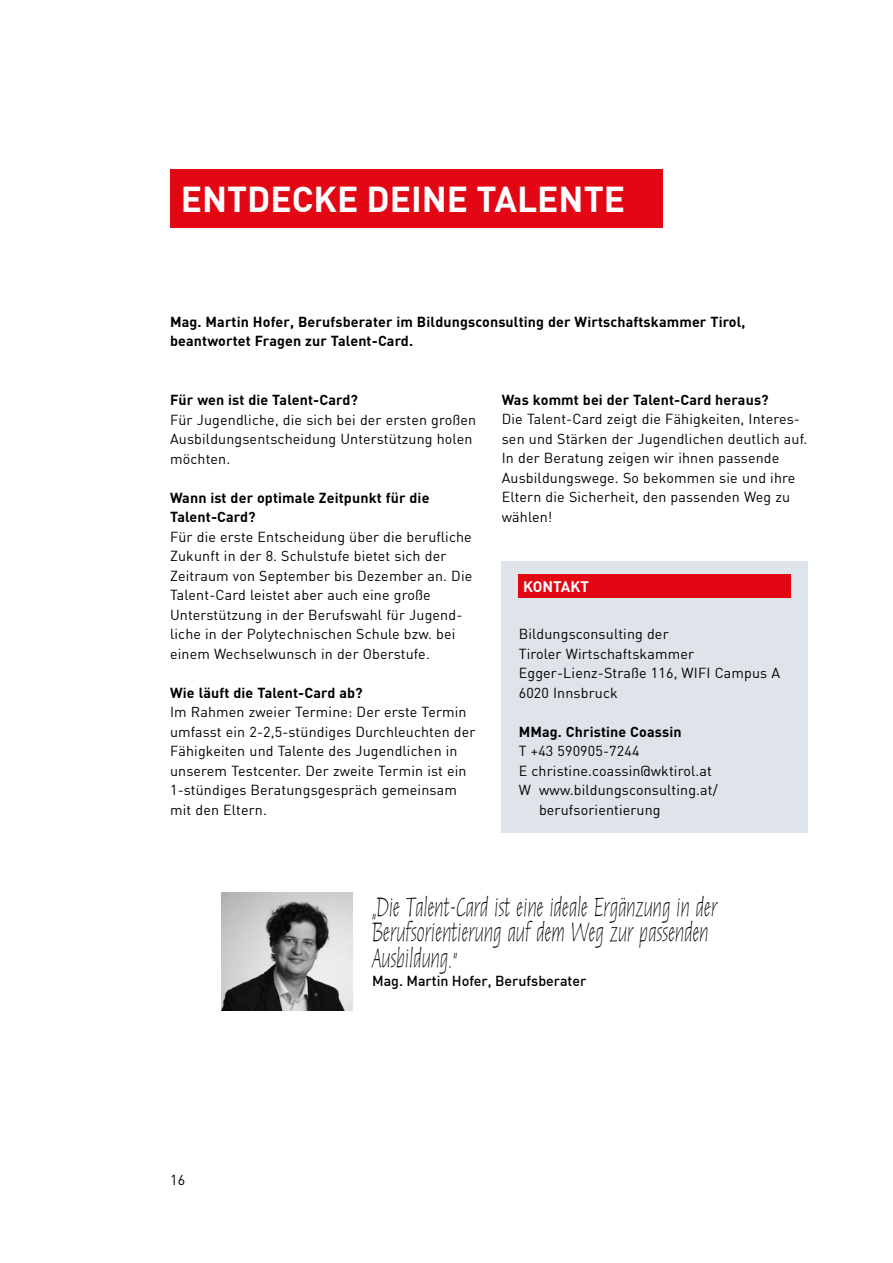
<style>
.page{position:relative;width:893px;height:1263px;background:#fff}
.page>*{position:absolute;margin:0;border:0;box-sizing:border-box;transform-origin:0 0}
.t1{font:700 35.25px "DIN";color:#fff}
.t2{font:italic 24px/25.5px "Russell";letter-spacing:.01em;color:#000;scale:.76 1}
.t3{font:700 15px "DIN";color:#fff}
.t4{font:14.25px/19.5px "DIN";letter-spacing:.01em;color:#000}
.t5{font:700 14.25px/19.5px "DIN";letter-spacing:.01em;color:#000}
.t6{font:500 14.25px "DIN";color:#000}
</style>
<div class="page">
<img style="left:221px;top:893px;width:132px;height:117px">
<div style="left:502px;top:561px;width:306px;height:272px;background:#dee4e9"></div>
<div style="left:519px;top:575px;width:272px;height:23px;background:#e30613"></div>
<div style="left:170px;top:169px;width:492px;height:59px;background:#e30613"></div>
<h1 class="t1" style="left:181px;top:176px;width:446px">ENTDECKE DEINE TALENTE</h1>
<p class="t5" style="left:170px;top:311px;width:577px">Mag. Martin Hofer, Berufsberater im Bildungsconsulting der Wirtschaftskammer Tirol, beantwortet Fragen zur Talent-Card.</p>
<p class="t5" style="left:170px;top:389px;width:189px">Für wen ist die Talent-Card?</p>
<p class="t4" style="left:170px;top:409px;width:308px">Für Jugendliche, die sich bei der ersten großen<br>Ausbildungsentscheidung Unterstützung holen möchten.</p>
<p class="t5" style="left:170px;top:487px;width:261px">Wann ist der optimale Zeitpunkt für die<br>Talent-Card?</p>
<p class="t4" style="left:170px;top:526px;width:304px">Für die erste Entscheidung über die berufliche Zukunft in der 8. Schulstufe bietet sich der Zeitraum von September bis Dezember an. Die Talent-Card leistet aber auch eine große Unterstützung in der Berufswahl für Jugend&shy;liche in der Polytechnischen Schule bzw. bei einem Wechselwunsch in der Oberstufe.</p>
<p class="t5" style="left:170px;top:682px;width:194px">Wie läuft die Talent-Card ab?</p>
<p class="t4" style="left:170px;top:702px;width:307px">Im Rahmen zweier Termine: Der erste Termin umfasst ein 2-2,5-stündiges Durchleuchten der Fähigkeiten und Talente des Jugendlichen in unserem Testcenter. Der zweite Termin ist ein 1-stündiges Beratungsgespräch gemeinsam mit den Eltern.</p>
<p class="t5" style="left:502px;top:389px;width:268px">Was kommt bei der Talent-Card heraus?</p>
<p class="t4" style="left:502px;top:409px;width:307px">Die Talent-Card zeigt die Fähigkeiten, Interes&shy;sen und Stärken der Jugendlichen deutlich auf.<br>In der Beratung zeigen wir ihnen passende Ausbildungswege. So bekommen sie und ihre Eltern die Sicherheit, den passenden Weg zu wählen!</p>
<p class="t3" style="left:523px;top:577px;width:67px">KONTAKT</p>
<p class="t4" style="left:519px;top:624px;width:263px">Bildungsconsulting der<br>Tiroler Wirtschaftskammer<br>Egger-Lienz-Straße 116, WIFI Campus A<br>6020 Innsbruck</p>
<p class="t5" style="left:519px;top:721px;width:164px">MMag. Christine Coassin</p>
<p class="t4" style="left:519px;top:741px;width:122px">T +43 590905-7244</p>
<p class="t4" style="left:519px;top:760px;width:195px">E christine.coassin@wktirol.at</p>
<p class="t4" style="left:519px;top:780px;width:201px">W www.bildungsconsulting.at/</p>
<p class="t4" style="left:539px;top:799px;width:123px">berufsorientierung</p>
<p class="t4" style="left:170px;top:1170px;width:17px">16</p>
<h2 class="t2" style="left:372px;top:896px;width:456px">„Die Talent-Card ist eine ideale Ergänzung in der<br>Berufsorientierung auf dem Weg zur passenden<br>Ausbildung.“</h2>
<p class="t6" style="left:372px;top:972px;width:216px">Mag. Martin Hofer, Berufsberater</p>
</div>
